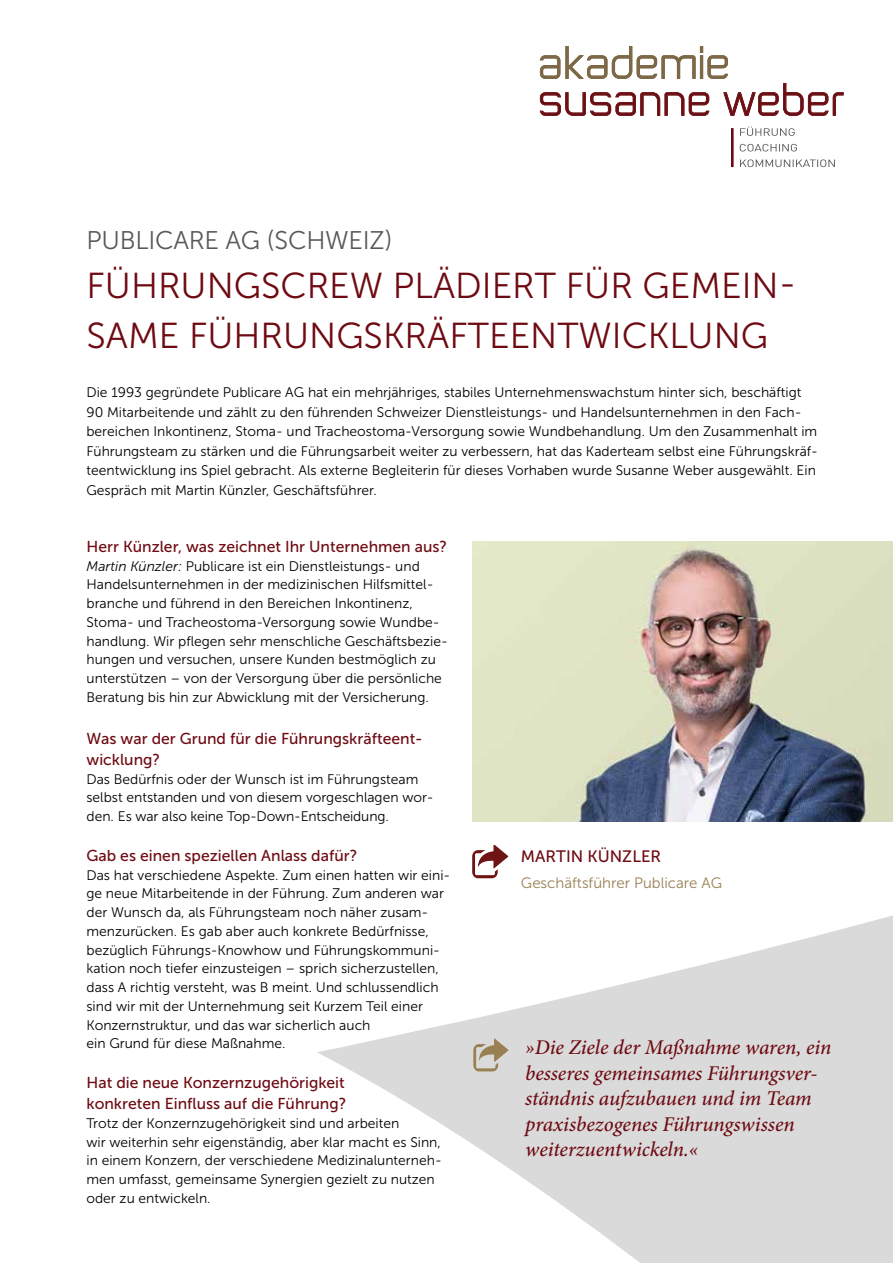
<style>
.page{position:relative;width:893px;height:1263px;background:#fff}
.page>*{position:absolute;margin:0;border:0;box-sizing:border-box;transform-origin:0 0}
.t1{font:36px/49.5px "Museo Sans 300";color:#6e0a12}
.t2{font:25.5px "Museo Sans 300";letter-spacing:-.01em;color:#58595b}
.t3{font:italic 500 21px/25.5px "Minion Pro";letter-spacing:-.005em;color:#6e0a12}
.t4{font:16.5px "Museo Sans 500";color:#6e0a12}
.t5{font:15.75px/21px "Museo Sans 500";color:#6e0a12}
.t6{font:15px "Museo Sans 300";color:#988053}
.t7{font:13.8px/18.8px "Museo Sans 300";color:#000}
.s1{font-style:italic}
.s2{font-size:13.8px;color:#fff}
</style>
<div class="page">
<svg style="left:317px;top:757px;width:576px;height:506px"></svg>
<svg style="left:473px;top:1038px;width:35px;height:33px"></svg>
<img style="left:473px;top:541px;width:420px;height:281px">
<svg style="left:472px;top:845px;width:36px;height:33px"></svg>
<svg style="left:540px;top:46px;width:303px;height:70px"></svg>
<svg style="left:740px;top:159px;width:95px;height:8px"></svg>
<svg style="left:740px;top:144px;width:57px;height:7px"></svg>
<svg style="left:740px;top:127px;width:55px;height:9px"></svg>
<hr style="left:731px;top:128px;width:2px;height:39px;background:#6e0a12">
<h2 class="t2" style="left:86px;top:226px;width:308px">PUBLICARE AG (SCHWEIZ)</h2>
<h1 class="t1" style="left:86px;top:261px;width:712px">FÜHRUNGSCREW PLÄDIERT FÜR GEMEIN-<br>SAME FÜHRUNGSKRÄFTEENTWICKLUNG</h1>
<p class="t7" style="left:86px;top:383px;width:733px;line-height:19.5px">Die 1993 gegründete Publicare AG hat ein mehrjähriges, stabiles Unternehmenswachstum hinter sich, beschäftigt 90 Mitarbeitende und zählt zu den führenden Schweizer Dienstleistungs- und Handelsunternehmen in den Fach&shy;bereichen Inkontinenz, Stoma- und Tracheostoma-Versorgung sowie Wundbehandlung. Um den Zusammenhalt im Führungsteam zu stärken und die Führungsarbeit weiter zu verbessern, hat das Kaderteam selbst eine Führungskräf&shy;teentwicklung ins Spiel gebracht. Als externe Begleiterin für dieses Vorhaben wurde Susanne Weber ausgewählt. Ein Gespräch mit Martin Künzler, Geschäftsführer.</p>
<p class="t5" style="left:87px;top:536px;width:362px">Herr Künzler, was zeichnet Ihr Unternehmen aus?</p>
<p class="t7" style="left:87px;top:557px;width:363px"><span class="s1">Martin Künzler:</span> Publicare ist ein Dienstleistungs- und Handelsunternehmen in der medizinischen Hilfsmittel&shy;branche und führend in den Bereichen Inkontinenz, Stoma- und Tracheostoma-Versorgung sowie Wundbe&shy;handlung. Wir pflegen sehr menschliche Geschäftsbezie&shy;hungen und versuchen, unsere Kunden bestmöglich zu unterstützen – von der Versorgung über die persönliche Beratung bis hin zur Abwicklung mit der Versicherung.</p>
<p class="t5" style="left:87px;top:728px;width:338px">Was war der Grund für die Führungskräfteent&shy;wicklung?</p>
<p class="t7" style="left:87px;top:770px;width:349px">Das Bedürfnis oder der Wunsch ist im Führungsteam selbst entstanden und von diesem vorgeschlagen wor&shy;den. Es war also keine Top-Down-Entscheidung.</p>
<p class="t5" style="left:87px;top:845px;width:272px">Gab es einen speziellen Anlass dafür?</p>
<p class="t7" style="left:87px;top:866px;width:365px">Das hat verschiedene Aspekte. Zum einen hatten wir eini&shy;ge neue Mitarbeitende in der Führung. Zum anderen war der Wunsch da, als Führungsteam noch näher zusam&shy;menzurücken. Es gab aber auch konkrete Bedürfnisse, bezüglich Führungs-Knowhow und Führungskommuni&shy;kation noch tiefer einzusteigen – sprich sicherzustellen, dass A richtig versteht, was B meint. Und schlussendlich sind wir mit der Unternehmung seit Kurzem Teil einer Konzernstruktur, und das war sicherlich auch<br>ein Grund für diese Maßnahme.</p>
<p class="t5" style="left:87px;top:1072px;width:261px">Hat die neue Konzernzugehörigkeit konkreten Einfluss auf die Führung?</p>
<p class="t7" style="left:87px;top:1114px;width:357px">Trotz der Konzernzugehörigkeit sind und arbeiten<br>wir weiterhin sehr eigenständig, aber klar macht es Sinn, in einem Konzern, der verschiedene Medizinalunterneh&shy;men umfasst, gemeinsame Synergien gezielt zu nutzen oder zu entwickeln.</p>
<p class="t4" style="left:521px;top:848px;width:142px">MARTIN KÜNZLER</p>
<p class="t6" style="left:521px;top:875px;width:261px">Geschäftsführer Publicare AG<span class="s2">Konstanz</span></p>
<h3 class="t3" style="left:525px;top:1035px;width:308px">»Die Ziele der Maßnahme waren, ein besseres gemeinsames Führungsver&shy;ständnis aufzubauen und im Team praxisbezogenes Führungswissen weiterzuentwickeln.«</h3>
</div>
